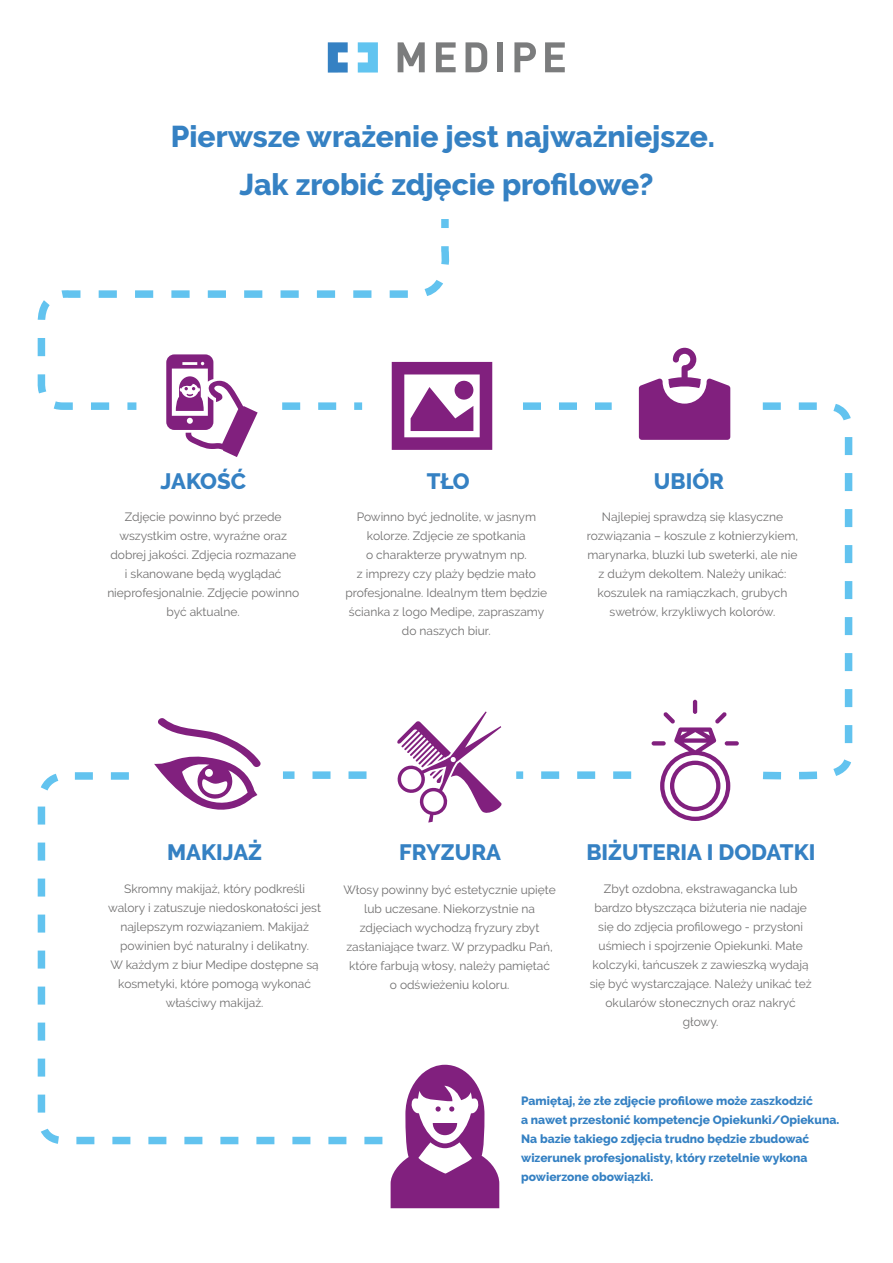
<style>
.page{position:relative;width:893px;height:1263px;background:#fff}
.page>*{position:absolute;margin:0;border:0;box-sizing:border-box;transform-origin:0 0}
.t1{font:800 30px/48px "Raleway";color:#3581c3;text-align:center}
.t2{font:800 22.2px "Raleway";color:#3581c3}
.t3{font:12px/19px "Raleway";color:#706f6f;text-align:center}
.t4{font:800 12px/19px "Raleway";color:#3581c3}
</style>
<div class="page">
<svg style="left:397px;top:711px;width:105px;height:111px"></svg>
<hr style="left:693px;top:700px;width:4px;height:14px;background:#81207e;border-radius:2px">
<svg style="left:652px;top:741px;width:14px;height:4px"></svg>
<svg style="left:725px;top:741px;width:14px;height:4px"></svg>
<svg style="left:660px;top:712px;width:70px;height:109px"></svg>
<svg style="left:154px;top:718px;width:107px;height:50px"></svg>
<svg style="left:166px;top:414px;width:91px;height:43px"></svg>
<svg style="left:639px;top:348px;width:91px;height:92px"></svg>
<svg style="left:391px;top:1065px;width:108px;height:143px"></svg>
<div style="left:441px;top:219px;width:8px;height:9px;background:#62c3ef"></div>
<svg style="left:37px;top:246px;width:415px;height:168px"></svg>
<div style="left:127px;top:402px;width:9px;height:8px;background:#62c3ef"></div>
<svg style="left:392px;top:362px;width:100px;height:88px"></svg>
<svg style="left:282px;top:402px;width:80px;height:8px"></svg>
<svg style="left:523px;top:402px;width:89px;height:8px"></svg>
<svg style="left:762px;top:402px;width:91px;height:378px"></svg>
<svg style="left:516px;top:771px;width:115px;height:8px"></svg>
<svg style="left:37px;top:768px;width:346px;height:377px"></svg>
<svg style="left:358px;top:42px;width:20px;height:31px"></svg>
<svg style="left:328px;top:42px;width:20px;height:31px"></svg>
<svg style="left:398px;top:42px;width:27px;height:30px"></svg>
<svg style="left:436px;top:42px;width:20px;height:30px"></svg>
<svg style="left:466px;top:42px;width:21px;height:30px"></svg>
<div style="left:497px;top:42px;width:6px;height:30px;background:#7b7c7d"></div>
<svg style="left:514px;top:42px;width:22px;height:30px"></svg>
<svg style="left:545px;top:42px;width:20px;height:30px"></svg>
<h1 class="t1" style="left:171px;top:112px;width:546px">Pierwsze wrażenie jest najważniejsze.<br>Jak zrobić zdjęcie profilowe?</h1>
<h2 class="t2" style="left:160px;top:469px;width:87px">JAKOŚĆ</h2>
<h2 class="t2" style="left:427px;top:469px;width:44px">TŁO</h2>
<h2 class="t2" style="left:654px;top:469px;width:72px">UBIÓR</h2>
<p class="t3" style="left:107px;top:508px;width:193px">Zdjęcie powinno być przede wszystkim ostre, wyraźne oraz dobrej jakości. Zdjęcia rozmazane<br>i skanowane będą wyglądać nieprofesjonalnie. Zdjęcie powinno być aktualne.</p>
<p class="t3" style="left:346px;top:508px;width:203px">Powinno być jednolite, w jasnym kolorze. Zdjęcie ze spotkania<br>o charakterze prywatnym np.<br>z imprezy czy plaży będzie mało profesjonalne. Idealnym tłem będzie ścianka z logo Medipe, zapraszamy do naszych biur.</p>
<p class="t3" style="left:587px;top:508px;width:213px">Najlepiej sprawdzą się klasyczne rozwiązania – koszule z kołnierzykiem, marynarka, bluzki lub sweterki, ale nie z dużym dekoltem. Należy unikać: koszulek na ramiączkach, grubych swetrów, krzykliwych kolorów.</p>
<h2 class="t2" style="left:167px;top:839px;width:97px">MAKIJAŻ</h2>
<h2 class="t2" style="left:399px;top:839px;width:103px">FRYZURA</h2>
<h2 class="t2" style="left:586px;top:839px;width:231px">BIŻUTERIA I DODATKI</h2>
<p class="t3" style="left:108px;top:879px;width:215px">Skromny makijaż, który podkreśli walory i zatuszuje niedoskonałości jest najlepszym rozwiązaniem. Makijaż powinien być naturalny i delikatny.<br>W każdym z biur Medipe dostępne są kosmetyki, które pomogą wykonać właściwy makijaż.</p>
<p class="t3" style="left:343px;top:880px;width:214px">Włosy powinny być estetycznie upięte lub uczesane. Niekorzystnie na zdjęciach wychodzą fryzury zbyt zasłaniające twarz. W przypadku Pań, które farbują włosy, należy pamiętać<br>o odświeżeniu koloru.</p>
<p class="t3" style="left:590px;top:879px;width:223px">Zbyt ozdobna, ekstrawagancka lub bardzo błyszcząca biżuteria nie nadaje się do zdjęcia profilowego - przysłoni uśmiech i spojrzenie Opiekunki. Małe kolczyki, łańcuszek z zawieszką wydają się być wystarczające. Należy unikać też okularów słonecznych oraz nakryć głowy.</p>
<p class="t4" style="left:521px;top:1092px;width:320px">Pamiętaj, że złe zdjęcie profilowe może zaszkodzić<br>a nawet przesłonić kompetencje Opiekunki/Opiekuna.<br>Na bazie takiego zdjęcia trudno będzie zbudować wizerunek profesjonalisty, który rzetelnie wykona powierzone obowiązki.</p>
</div>
